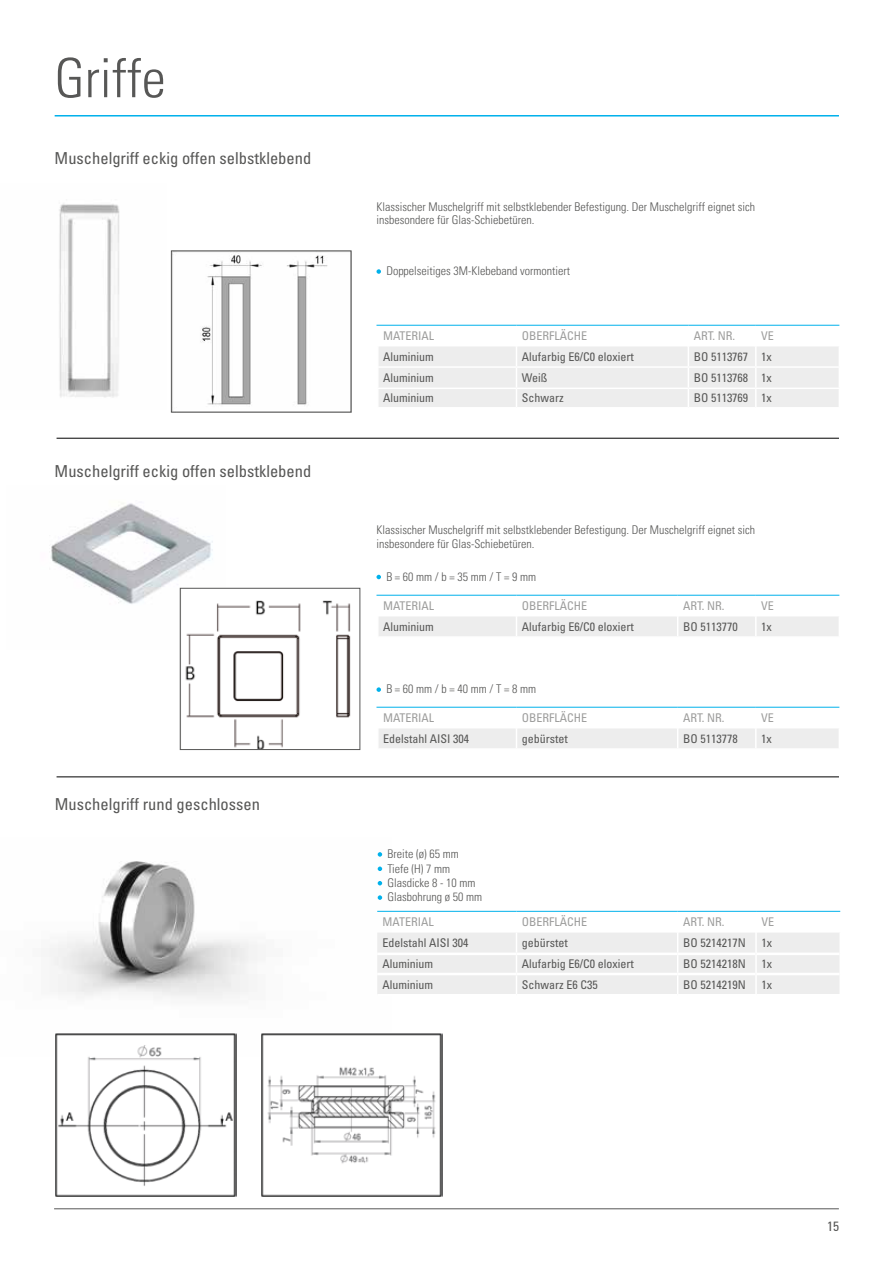
<style>
.page{position:relative;width:893px;height:1263px;background:#fff}
.page>*{position:absolute;margin:0;border:0;box-sizing:border-box;transform-origin:0 0}
.t1{font:54px "Univers LTCYR 47 Light Cond";color:#575756}
.t2{font:condensed 16.5px "Univers LTCYR 57";color:#575756}
.t3{font:condensed 13.5px "Univers LTCYR 57";color:#575756}
.t4{font:12px/14.4px "Univers LTCYR 47 Light Cond";color:#575756}
.t5{font:condensed 12px "Univers LTCYR 57";color:#575756}
.t6{font:condensed 12px "Univers LTCYR 57";color:#9d9d9c}
</style>
<div class="page">
<hr style="left:54px;top:1208px;width:785px;height:1px;background:#575756">
<img style="left:51px;top:503px;width:174px;height:146px">
<img style="left:200px;top:253px;width:128px;height:152px">
<hr style="left:57px;top:438px;width:782px;height:1px;background:#000">
<hr style="left:57px;top:776px;width:782px;height:1px;background:#000">
<img style="left:182px;top:590px;width:169px;height:158px">
<div style="left:180px;top:588px;width:180px;height:162px;border:1px solid #575756"></div>
<img style="left:49px;top:853px;width:342px;height:203px">
<img style="left:54px;top:1032px;width:182px;height:165px">
<img style="left:260px;top:1032px;width:182px;height:165px">
<svg style="left:378px;top:852px;width:4px;height:5px"></svg>
<svg style="left:378px;top:866px;width:4px;height:5px"></svg>
<svg style="left:378px;top:881px;width:4px;height:4px"></svg>
<svg style="left:378px;top:895px;width:4px;height:5px"></svg>
<svg style="left:377px;top:911px;width:463px;height:83px"></svg>
<hr style="left:377px;top:952px;width:139px;height:3px;background:#fff">
<hr style="left:377px;top:973px;width:139px;height:2px;background:#fff">
<hr style="left:377px;top:994px;width:139px;height:2px;background:#fff">
<hr style="left:516px;top:952px;width:162px;height:3px;background:#fff">
<hr style="left:678px;top:952px;width:77px;height:3px;background:#fff">
<hr style="left:516px;top:973px;width:162px;height:2px;background:#fff">
<hr style="left:678px;top:973px;width:77px;height:2px;background:#fff">
<hr style="left:755px;top:932px;width:2px;height:22px;background:#fff">
<hr style="left:839px;top:932px;width:2px;height:22px;background:#fff">
<hr style="left:755px;top:954px;width:2px;height:20px;background:#fff">
<hr style="left:839px;top:954px;width:2px;height:20px;background:#fff">
<hr style="left:755px;top:974px;width:2px;height:20px;background:#fff">
<hr style="left:839px;top:974px;width:2px;height:20px;background:#fff">
<img style="left:59px;top:203px;width:61px;height:195px">
<svg style="left:376px;top:269px;width:5px;height:5px"></svg>
<svg style="left:376px;top:575px;width:5px;height:4px"></svg>
<svg style="left:376px;top:687px;width:5px;height:5px"></svg>
<hr style="left:376px;top:325px;width:140px;height:1px;background:#00b1eb">
<svg style="left:377px;top:325px;width:463px;height:82px"></svg>
<hr style="left:688px;top:388px;width:68px;height:1px;background:#fff">
<hr style="left:756px;top:388px;width:84px;height:1px;background:#fff">
<hr style="left:376px;top:595px;width:140px;height:1px;background:#00b1eb">
<svg style="left:377px;top:595px;width:463px;height:41px"></svg>
<hr style="left:376px;top:707px;width:140px;height:1px;background:#00b1eb">
<svg style="left:377px;top:707px;width:463px;height:41px"></svg>
<hr style="left:55px;top:115px;width:784px;height:2px;background:#00b1eb">
<h1 class="t1" style="left:55px;top:42px;width:113px">Griffe</h1>
<h2 class="t2" style="left:55px;top:147px;width:258px">Muschelgriff eckig offen selbstklebend</h2>
<h2 class="t2" style="left:55px;top:461px;width:258px">Muschelgriff eckig offen selbstklebend</h2>
<h2 class="t2" style="left:55px;top:793px;width:207px">Muschelgriff rund geschlossen</h2>
<p class="t4" style="left:376px;top:199px;width:380px;line-height:13.5px">Klassischer Muschelgriff mit selbstklebender Befestigung. Der Muschelgriff eignet sich insbesondere für Glas-Schiebetüren.</p>
<p class="t4" style="left:386px;top:263px;width:185px">Doppelseitiges 3M-Klebeband vormontiert</p>
<p class="t6" style="left:383px;top:328px;width:53px">MATERIAL</p>
<p class="t6" style="left:522px;top:328px;width:67px">OBERFLÄCHE</p>
<p class="t6" style="left:694px;top:328px;width:43px">ART. NR.</p>
<p class="t6" style="left:761px;top:328px;width:14px">VE</p>
<p class="t5" style="left:383px;top:349px;width:52px">Aluminium</p>
<p class="t5" style="left:522px;top:349px;width:113px">Alufarbig E6/C0 eloxiert</p>
<p class="t5" style="left:694px;top:349px;width:80px">BO 5113767 1x</p>
<p class="t5" style="left:383px;top:370px;width:52px">Aluminium</p>
<p class="t5" style="left:522px;top:370px;width:27px">Weiß</p>
<p class="t5" style="left:694px;top:370px;width:80px">BO 5113768 1x</p>
<p class="t5" style="left:383px;top:390px;width:52px">Aluminium</p>
<p class="t5" style="left:522px;top:390px;width:43px">Schwarz</p>
<p class="t5" style="left:694px;top:390px;width:80px">BO 5113769 1x</p>
<p class="t4" style="left:376px;top:522px;width:380px;line-height:13.5px">Klassischer Muschelgriff mit selbstklebender Befestigung. Der Muschelgriff eignet sich insbesondere für Glas-Schiebetüren.</p>
<p class="t4" style="left:386px;top:569px;width:151px">B = 60 mm / b = 35 mm / T = 9 mm</p>
<p class="t6" style="left:383px;top:598px;width:53px">MATERIAL</p>
<p class="t6" style="left:522px;top:598px;width:67px">OBERFLÄCHE</p>
<p class="t6" style="left:683px;top:598px;width:43px">ART. NR.</p>
<p class="t6" style="left:761px;top:598px;width:14px">VE</p>
<p class="t5" style="left:383px;top:619px;width:52px">Aluminium</p>
<p class="t5" style="left:522px;top:619px;width:113px">Alufarbig E6/C0 eloxiert</p>
<p class="t5" style="left:683px;top:619px;width:56px">BO 5113770</p>
<p class="t5" style="left:761px;top:619px;width:12px">1x</p>
<p class="t4" style="left:386px;top:681px;width:151px">B = 60 mm / b = 40 mm / T = 8 mm</p>
<p class="t6" style="left:383px;top:710px;width:53px">MATERIAL</p>
<p class="t6" style="left:522px;top:710px;width:67px">OBERFLÄCHE</p>
<p class="t6" style="left:683px;top:710px;width:43px">ART. NR.</p>
<p class="t6" style="left:761px;top:710px;width:14px">VE</p>
<p class="t5" style="left:383px;top:731px;width:87px">Edelstahl AISI 304</p>
<p class="t5" style="left:522px;top:731px;width:47px">gebürstet</p>
<p class="t5" style="left:683px;top:731px;width:56px">BO 5113778</p>
<p class="t5" style="left:761px;top:731px;width:12px">1x</p>
<p class="t4" style="left:387px;top:846px;width:96px">Breite (ø) 65 mm<br>Tiefe (H) 7 mm<br>Glasdicke 8 - 10 mm<br>Glasbohrung ø 50 mm</p>
<p class="t6" style="left:383px;top:914px;width:53px">MATERIAL</p>
<p class="t6" style="left:522px;top:914px;width:67px">OBERFLÄCHE</p>
<p class="t6" style="left:683px;top:914px;width:43px">ART. NR.</p>
<p class="t6" style="left:761px;top:914px;width:14px">VE</p>
<p class="t5" style="left:383px;top:935px;width:87px">Edelstahl AISI 304</p>
<p class="t5" style="left:522px;top:935px;width:47px">gebürstet</p>
<p class="t5" style="left:683px;top:935px;width:64px">BO 5214217N</p>
<p class="t5" style="left:761px;top:935px;width:12px">1x</p>
<p class="t5" style="left:383px;top:956px;width:52px">Aluminium</p>
<p class="t5" style="left:522px;top:956px;width:113px">Alufarbig E6/C0 eloxiert</p>
<p class="t5" style="left:683px;top:956px;width:64px">BO 5214218N</p>
<p class="t5" style="left:761px;top:956px;width:12px">1x</p>
<p class="t5" style="left:383px;top:977px;width:52px">Aluminium</p>
<p class="t5" style="left:522px;top:977px;width:77px">Schwarz E6 C35</p>
<p class="t5" style="left:683px;top:977px;width:64px">BO 5214219N</p>
<p class="t5" style="left:761px;top:977px;width:12px">1x</p>
<p class="t3" style="left:827px;top:1218px;width:13px">15</p>
</div>
